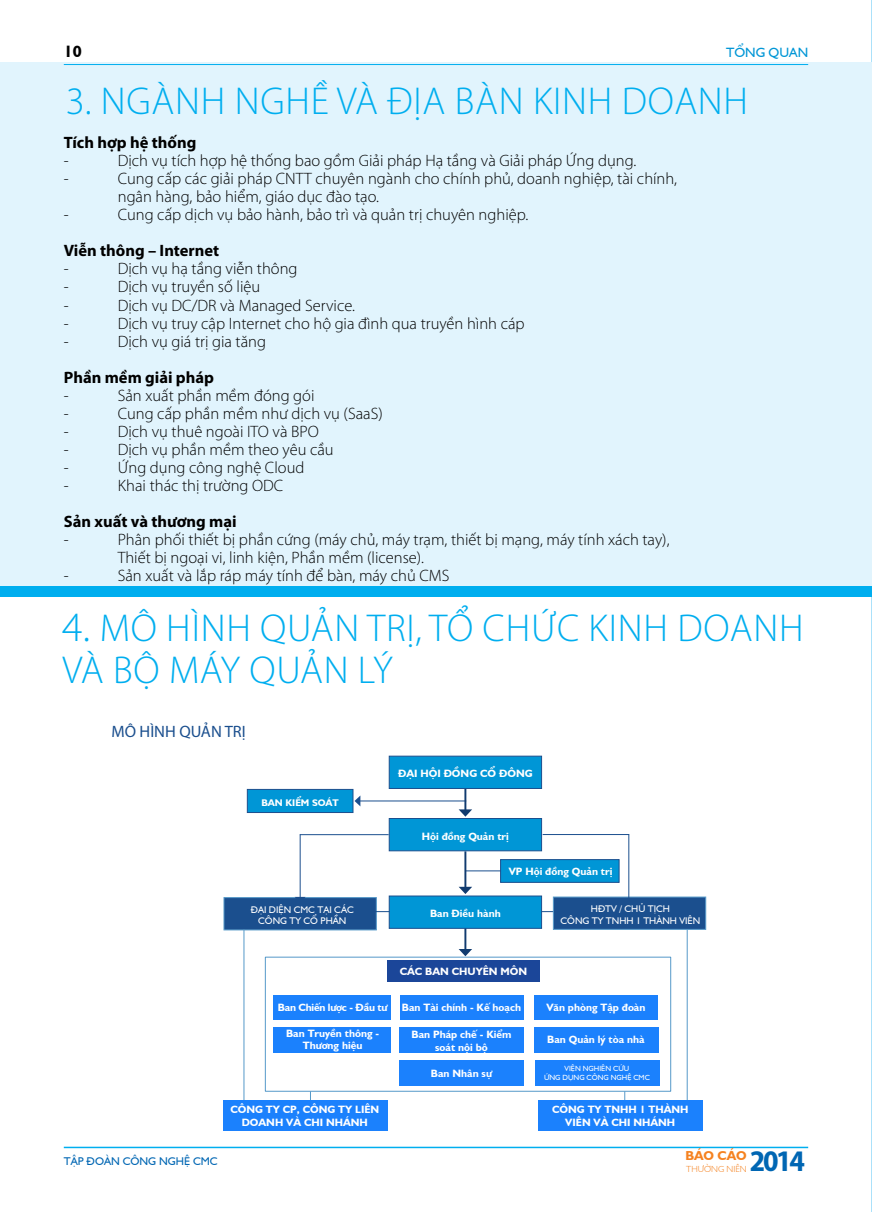
<style>
.page{position:relative;width:872px;height:1212px;background:#fff}
.page>*{position:absolute;margin:0;border:0;box-sizing:border-box;transform-origin:0 0}
.t1{font:300 39px "Myriad Pro";letter-spacing:.02em;color:#00aeef}
.t2{font:700 semi-condensed 30px "Myriad Pro";color:#0066b3}
.t3{font:300 16.5px/18px "Myriad Pro";color:#000}
.t4{font:700 16.5px "Myriad Pro";color:#000}
.t5{font:16.5px "Myriad Pro";color:#1b4f8e}
.t6{font:16.5px "Humanist 521 Bold VU";color:#000}
.t7{font:13.5px "Humanist 521 VU";color:#0096d6}
.t8{font:13.05px "Humanist 521 Bold VU";color:#f58220}
.t9{font:11.25px "Humanist 521 VU";color:#0066b3}
.t10{font:10.65px/12.8px "Humanist 521 Bold VU";color:#fff;text-align:center}
.t11{font:10.65px "Humanist 521 Bold VU";letter-spacing:-.02em;color:#fff}
.t12{font:9.75px/11.6px "Humanist 521 VU";color:#fff;text-align:center}
.t13{font:9.75px "Humanist 521 Bold VU";color:#fff}
.t14{font:8.85px "Humanist 521 Light VU";color:#f58220}
.t15{font:7.5px "Humanist 521 VU";color:#fff}
.s1{font-size:42px}
</style>
<div class="page">
<hr style="left:64px;top:1147px;width:744px;height:1px;background:#00aeef">
<svg style="left:871px;top:0;width:1px;height:1212px"></svg>
<div style="left:0;top:63px;width:871px;height:533px;background:#e1f4fd"></div>
<div style="left:0;top:586px;width:872px;height:11px;background:#00aeef"></div>
<div style="left:224px;top:897px;width:153px;height:33px;background:#1b4f8e;border:1px solid #5699c9"></div>
<hr style="left:300px;top:911px;width:329px;height:1px;background:#1b4f8e">
<hr style="left:466px;top:870px;width:44px;height:1px;background:#1b4f8e">
<hr style="left:244px;top:930px;width:1px;height:200px;background:#5699c9">
<hr style="left:687px;top:930px;width:1px;height:200px;background:#5699c9">
<hr style="left:464px;top:914px;width:2px;height:36px;background:#113b6f">
<svg style="left:458px;top:949px;width:14px;height:7px"></svg>
<hr style="left:464px;top:851px;width:2px;height:37px;background:#113b6f">
<svg style="left:459px;top:887px;width:13px;height:7px"></svg>
<div style="left:387px;top:960px;width:152px;height:22px;background:#1b4699"></div>
<div style="left:389px;top:896px;width:153px;height:33px;background:#0096d6;border:1px solid #1b4f8e"></div>
<div style="left:389px;top:818px;width:153px;height:33px;background:#0096d6;border:1px solid #1b4f8e"></div>
<div style="left:500px;top:859px;width:119px;height:24px;background:#0096d6;border:1px solid #1b4f8e"></div>
<hr style="left:359px;top:800px;width:107px;height:1px;background:#1b4f8e">
<svg style="left:354px;top:796px;width:6px;height:10px"></svg>
<hr style="left:464px;top:774px;width:2px;height:37px;background:#113b6f">
<svg style="left:458px;top:809px;width:14px;height:8px"></svg>
<div style="left:553px;top:897px;width:153px;height:33px;background:#1b4f8e;border:1px solid #5699c9"></div>
<div style="left:389px;top:756px;width:153px;height:33px;background:#0096d6;border:1px solid #1b4f8e"></div>
<div style="left:247px;top:789px;width:106px;height:24px;background:#0096d6;border:1px solid #1b4f8e"></div>
<div style="left:274px;top:995px;width:117px;height:24px;background:#1b81fd"></div>
<div style="left:274px;top:1027px;width:117px;height:26px;background:#1b81fd"></div>
<div style="left:223px;top:1100px;width:165px;height:30px;background:#1b81fd"></div>
<div style="left:538px;top:1100px;width:165px;height:30px;background:#1b81fd"></div>
<div style="left:399px;top:1027px;width:125px;height:26px;background:#1b81fd"></div>
<div style="left:399px;top:1060px;width:125px;height:26px;background:#1b81fd"></div>
<div style="left:535px;top:1060px;width:124px;height:26px;background:#1b81fd"></div>
<div style="left:534px;top:1027px;width:124px;height:26px;background:#1b81fd"></div>
<div style="left:399px;top:995px;width:124px;height:24px;background:#1b81fd"></div>
<div style="left:534px;top:995px;width:124px;height:24px;background:#1b81fd"></div>
<hr style="left:300px;top:834px;width:1px;height:64px;background:#1b4f8e">
<svg style="left:295px;top:897px;width:11px;height:2px"></svg>
<hr style="left:300px;top:834px;width:89px;height:1px;background:#1b4f8e">
<hr style="left:628px;top:834px;width:1px;height:66px;background:#1b4f8e">
<hr style="left:542px;top:834px;width:87px;height:1px;background:#1b4f8e">
<div style="left:265px;top:957px;width:406px;height:134px;border:1px solid #5699c9"></div>
<hr style="left:64px;top:64px;width:744px;height:1px;background:#00aeef">
<p class="t6" style="left:64px;top:38px;width:19px">10</p>
<p class="t7" style="left:726px;top:42px;width:84px">TỔNG QUAN</p>
<h1 class="t1" style="left:66px;top:78px;width:607px">3. Ngàn h nghề và địa bàn kin h doan</h1>
<h1 class="t1" style="left:723px;top:78px;width:26px">h</h1>
<p class="t4" style="left:64px;top:132px;width:134px">Tích hợp hệ thống</p>
<p class="t3" style="left:64px;top:152px;width:36px">- D</p>
<p class="t3" style="left:128px;top:152px;width:509px">ịch vụ tích hợp hệ thống bao gồm Giải pháp Hạ tầng và Giải pháp Ứng dụng.</p>
<p class="t3" style="left:64px;top:170px;width:35px">- C</p>
<p class="t3" style="left:118px;top:170px;width:561px;text-indent:9px">ung cấp các giải pháp CNTT chuyên ngành cho chính phủ, doanh nghiệp, tài chính, ngân hàng, bảo hiểm, giáo dục đào tạo.</p>
<p class="t3" style="left:64px;top:206px;width:35px">- C</p>
<p class="t3" style="left:127px;top:206px;width:403px">ung cấp dịch vụ bảo hành, bảo trì và quản trị chuyên nghiệp.</p>
<p class="t4" style="left:64px;top:240px;width:157px">Viễn thông – Internet</p>
<p class="t3" style="left:64px;top:260px;width:36px">- D</p>
<p class="t3" style="left:128px;top:260px;width:170px">ịch vụ hạ tầng viễn thông</p>
<p class="t3" style="left:64px;top:278px;width:36px">- D</p>
<p class="t3" style="left:128px;top:278px;width:133px">ịch vụ truyền số liệu</p>
<p class="t3" style="left:64px;top:296px;width:36px">- D</p>
<p class="t3" style="left:128px;top:296px;width:228px">ịch vụ DC/DR và Managed Service.</p>
<p class="t3" style="left:64px;top:314px;width:36px">- D</p>
<p class="t3" style="left:128px;top:314px;width:398px">ịch vụ truy cập I nternet cho hộ gia đình qua truyền hình cáp</p>
<p class="t3" style="left:64px;top:332px;width:36px">- D</p>
<p class="t3" style="left:128px;top:332px;width:139px">ịch vụ giá trị gia tăng</p>
<p class="t4" style="left:64px;top:366px;width:152px">Phần mềm giải pháp</p>
<p class="t3" style="left:64px;top:386px;width:6px">-</p>
<p class="t3" style="left:118px;top:386px;width:198px">Sản xuất phần mềm đóng gói</p>
<p class="t3" style="left:64px;top:404px;width:35px">- C</p>
<p class="t3" style="left:127px;top:404px;width:257px">ung cấp phần mềm như dịch vụ (SaaS)</p>
<p class="t3" style="left:64px;top:422px;width:36px">- D</p>
<p class="t3" style="left:128px;top:422px;width:192px">ịch vụ thuê ngoài ITO và BPO</p>
<p class="t3" style="left:64px;top:440px;width:36px">- D</p>
<p class="t3" style="left:128px;top:440px;width:207px">ịch vụ phần mềm theo yêu cầu</p>
<p class="t3" style="left:64px;top:458px;width:36px">- Ứ</p>
<p class="t3" style="left:128px;top:458px;width:177px">ng dụng công nghệ Cloud</p>
<p class="t3" style="left:64px;top:476px;width:35px">- K</p>
<p class="t3" style="left:126px;top:476px;width:147px">hai thác thị trường ODC</p>
<p class="t4" style="left:64px;top:510px;width:174px">Sản xuất và thương mại</p>
<p class="t3" style="left:64px;top:530px;width:6px">-</p>
<p class="t3" style="left:118px;top:530px;width:553px">Phân phối thiết bị phần cứng (máy chủ, máy trạm, thiết bị mạng, máy tính xách tay),<br>Thiết bị ngoại vi, linh kiện, Phần mềm (license).</p>
<p class="t3" style="left:64px;top:566px;width:6px">-</p>
<p class="t3" style="left:118px;top:566px;width:333px">Sản xuất và lắp ráp máy tính để bàn, máy chủ CMS</p>
<h1 class="t1" style="left:62px;top:604px;width:666px"><span class="s1">4.</span> Mô hìn h quản trị, Tổ chức kin h doan</h1>
<h1 class="t1" style="left:779px;top:604px;width:26px">h</h1>
<h1 class="t1" style="left:63px;top:646px;width:331px">và Bộ máy quản lý</h1>
<p class="t5" style="left:111px;top:721px;width:136px">MÔ HÌNH QUẢN TRỊ</p>
<p class="t13" style="left:261px;top:795px;width:79px">BAN KIỂM SOÁT</p>
<p class="t10" style="left:398px;top:766px;width:136px">ĐẠI HỘI ĐỒNG CỔ ĐÔNG</p>
<p class="t10" style="left:422px;top:829px;width:88px">Hội đồng Quản trị</p>
<p class="t10" style="left:509px;top:864px;width:105px">VP Hội đồng Quản trị</p>
<p class="t12" style="left:251px;top:903px;width:104px">ĐẠI DIỆN CMC TẠI CÁC<br>CÔNG TY CỔ PHẦN</p>
<p class="t12" style="left:560px;top:902px;width:141px">HĐTV / CHỦ TỊCH<br>CÔNG TY TNHH 1 THÀNH VIÊN</p>
<p class="t10" style="left:430px;top:906px;width:72px">Ban Điều hành</p>
<p class="t11" style="left:278px;top:999px;width:111px">Ban Chiến lược - Đầu tư</p>
<p class="t10" style="left:286px;top:1025px;width:95px">Ban Truyền thông -<br>Thương hiệu</p>
<p class="t10" style="left:400px;top:964px;width:129px">CÁC BAN CHUYÊN MÔN</p>
<p class="t10" style="left:402px;top:1000px;width:121px">Ban Tài chính - Kế hoạch</p>
<p class="t10" style="left:546px;top:1000px;width:101px">Văn phòng Tập đoàn</p>
<p class="t10" style="left:411px;top:1027px;width:101px">Ban Pháp chế - Kiểm soát nội bộ</p>
<p class="t10" style="left:431px;top:1065px;width:63px">Ban Nhân sự</p>
<p class="t10" style="left:547px;top:1031px;width:99px">Ban Quản lý tòa nhà</p>
<p class="t15" style="left:564px;top:1062px;width:10px">VIỆN</p>
<p class="t15" style="left:583px;top:1062px;width:12px">NGHIÊN</p>
<p class="t15" style="left:613px;top:1062px;width:18px">CỨU</p>
<p class="t15" style="left:544px;top:1071px;width:7px">ỨNG</p>
<p class="t15" style="left:562px;top:1071px;width:36px">DỤNG CÔNG</p>
<p class="t15" style="left:611px;top:1071px;width:6px">NGHỆ</p>
<p class="t15" style="left:633px;top:1071px;width:18px">CMC</p>
<p class="t9" style="left:64px;top:1153px;width:155px">TẬP ĐOÀN CÔNG NGHỆ CMC</p>
<p class="t10" style="left:230px;top:1102px;width:150px">CÔNG TY CP, CÔNG TY LIÊN<br>DOANH VÀ CHI NHÁNH</p>
<p class="t10" style="left:552px;top:1102px;width:138px">CÔNG TY TNHH 1 THÀNH<br>VIÊN VÀ CHI NHÁNH</p>
<p class="t8" style="left:685px;top:1146px;width:63px">BÁO CÁO</p>
<p class="t14" style="left:686px;top:1162px;width:62px">THƯỜNG NIÊN</p>
<h2 class="t2" style="left:750px;top:1141px;width:57px">2014</h2>
</div>
